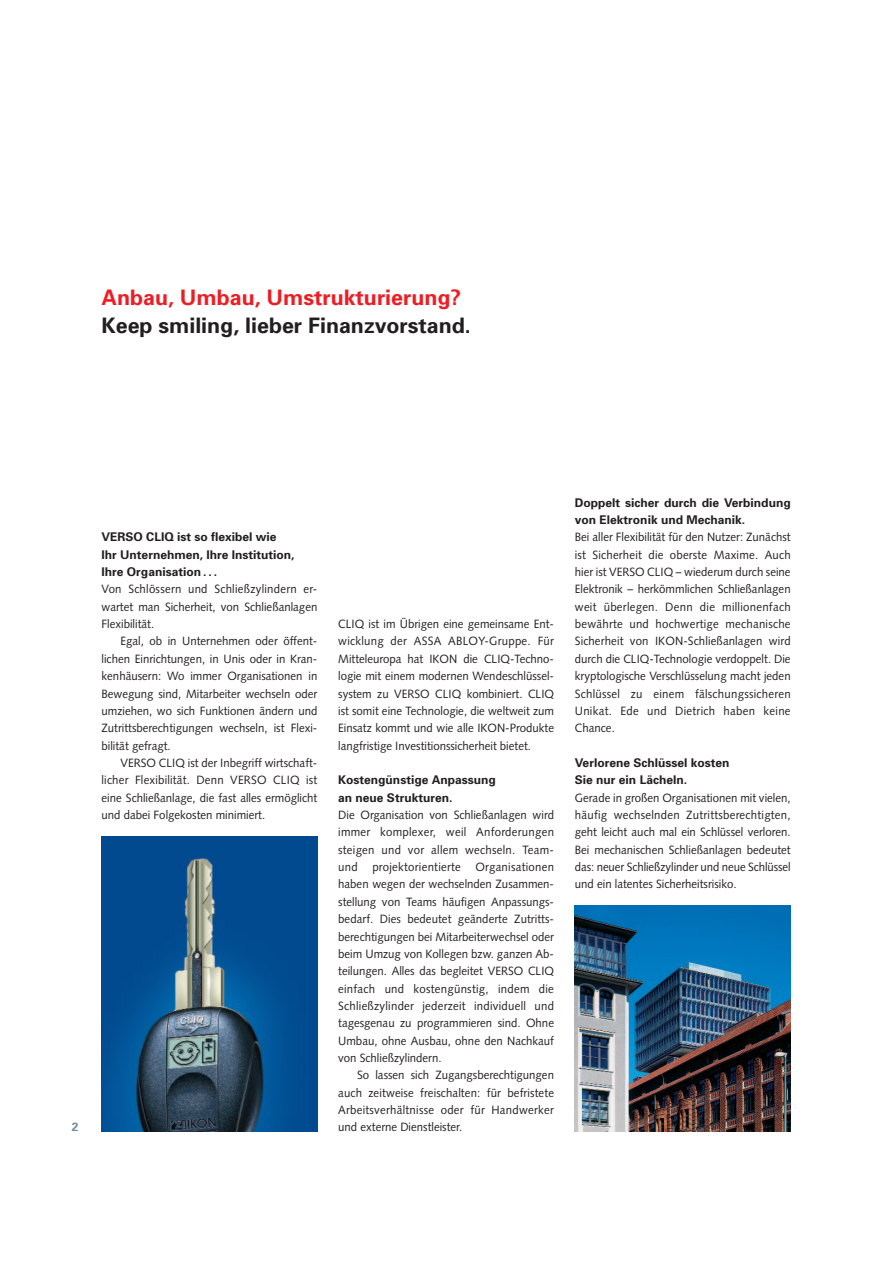
<style>
.page{position:relative;width:893px;height:1263px;background:#fff}
.page>*{position:absolute;margin:0;border:0;box-sizing:border-box;transform-origin:0 0}
.t1{font:700 21.3px "Univers";color:#231f20}
.t2{font:700 21.3px "Univers";color:#ee1d23}
.t3{font:12px/17.4px "Syntax";color:#231f20;text-align:justify;scale:.95 1}
.t4{font:700 12px/17.4px "Univers";color:#231f20}
.t5{font:700 12px "Univers";color:#6c8ca0}
</style>
<div class="page">
<img style="left:102px;top:836px;width:215px;height:295px">
<img style="left:575px;top:906px;width:215px;height:225px">
<h1 class="t2" style="left:102px;top:290px;width:361px">Anbau, Umbau, Umstrukturierung?</h1>
<h1 class="t1" style="left:102px;top:318px;width:371px">Keep smiling, lieber Finanzvorstand.</h1>
<p class="t5" style="left:72px;top:1123px;width:8px">2</p>
<p class="t4" style="left:102px;top:529px;width:194px">VERSO CLIQ ist so flexibel wie<br>Ihr Unternehmen, Ihre Institution,<br>Ihre Organisation . . .</p>
<p class="t3" style="left:102px;top:582px;width:229px">Von Schlössern und Schließzylindern er&shy;wartet man Sicherheit, von Schließanlagen Flexibilität.</p>
<p class="t3" style="left:102px;top:634px;width:229px;text-indent:19px">Egal, ob in Unternehmen oder öffent&shy;lichen Einrichtungen, in Unis oder in Kran&shy;kenhäusern: Wo immer Organisationen in Bewegung sind, Mitarbeiter wechseln oder umziehen, wo sich Funktionen ändern und Zutrittsberechtigungen wechseln, ist Flexi&shy;bilität gefragt.</p>
<p class="t3" style="left:102px;top:755px;width:229px;text-indent:19px">VERSO CLIQ ist der Inbegriff wirtschaft&shy;licher Flexibilität. Denn VERSO CLIQ ist eine Schließanlage, die fast alles ermöglicht und dabei Folgekosten minimiert.</p>
<p class="t3" style="left:338px;top:616px;width:229px">CLIQ ist im Übrigen eine gemeinsame Ent&shy;wicklung der ASSA ABLOY-Gruppe. Für Mitteleuropa hat IKON die CLIQ-Techno&shy;logie mit einem modernen Wendeschlüssel&shy;system zu VERSO CLIQ kombiniert. CLIQ ist somit eine Technologie, die weltweit zum Einsatz kommt und wie alle IKON-Produkte langfristige Investitionssicherheit bietet.</p>
<p class="t4" style="left:338px;top:772px;width:159px">Kostengünstige Anpassung an neue Strukturen.</p>
<p class="t3" style="left:338px;top:807px;width:229px">Die Organisation von Schließanlagen wird immer komplexer, weil Anforderungen steigen und vor allem wechseln. Team&shy;und projektorientierte Organisationen haben wegen der wechselnden Zusammen&shy;stellung von Teams häufigen Anpassungs&shy;bedarf. Dies bedeutet geänderte Zutritts&shy;berechtigungen bei Mitarbeiterwechsel oder beim Umzug von Kollegen bzw. ganzen Ab&shy;teilungen. Alles das begleitet VERSO CLIQ einfach und kostengünstig, indem die Schließzylinder jederzeit individuell und tagesgenau zu programmieren sind. Ohne Umbau, ohne Ausbau, ohne den Nachkauf von Schließzylindern.</p>
<p class="t3" style="left:338px;top:1068px;width:229px;text-indent:19px">So lassen sich Zugangsberechtigungen auch zeitweise freischalten: für befristete Arbeitsverhältnisse oder für Handwerker und externe Dienstleister.</p>
<p class="t4" style="left:575px;top:495px;width:217px">Doppelt sicher durch die Verbindung von Elektronik und Mechanik.</p>
<p class="t3" style="left:575px;top:530px;width:229px">Bei aller Flexibilität für den Nutzer: Zunächst ist Sicherheit die oberste Maxime. Auch hier ist VERSO CLIQ – wiederum durch seine Elektronik – herkömmlichen Schließanlagen weit überlegen. Denn die millionenfach bewährte und hochwertige mechanische Sicherheit von IKON-Schließanlagen wird durch die CLIQ-Technologie verdoppelt. Die kryptologische Verschlüsselung macht jeden Schlüssel zu einem fälschungssicheren Unikat. Ede und Dietrich haben keine Chance.</p>
<p class="t4" style="left:575px;top:755px;width:156px">Verlorene Schlüssel kosten<br>Sie nur ein Lächeln.</p>
<p class="t3" style="left:575px;top:790px;width:229px">Gerade in großen Organisationen mit vielen, häufig wechselnden Zutrittsberechtigten, geht leicht auch mal ein Schlüssel verloren.<br>Bei mechanischen Schließanlagen bedeutet das: neuer Schließzylinder und neue Schlüssel und ein latentes Sicherheitsrisiko.</p>
</div>
